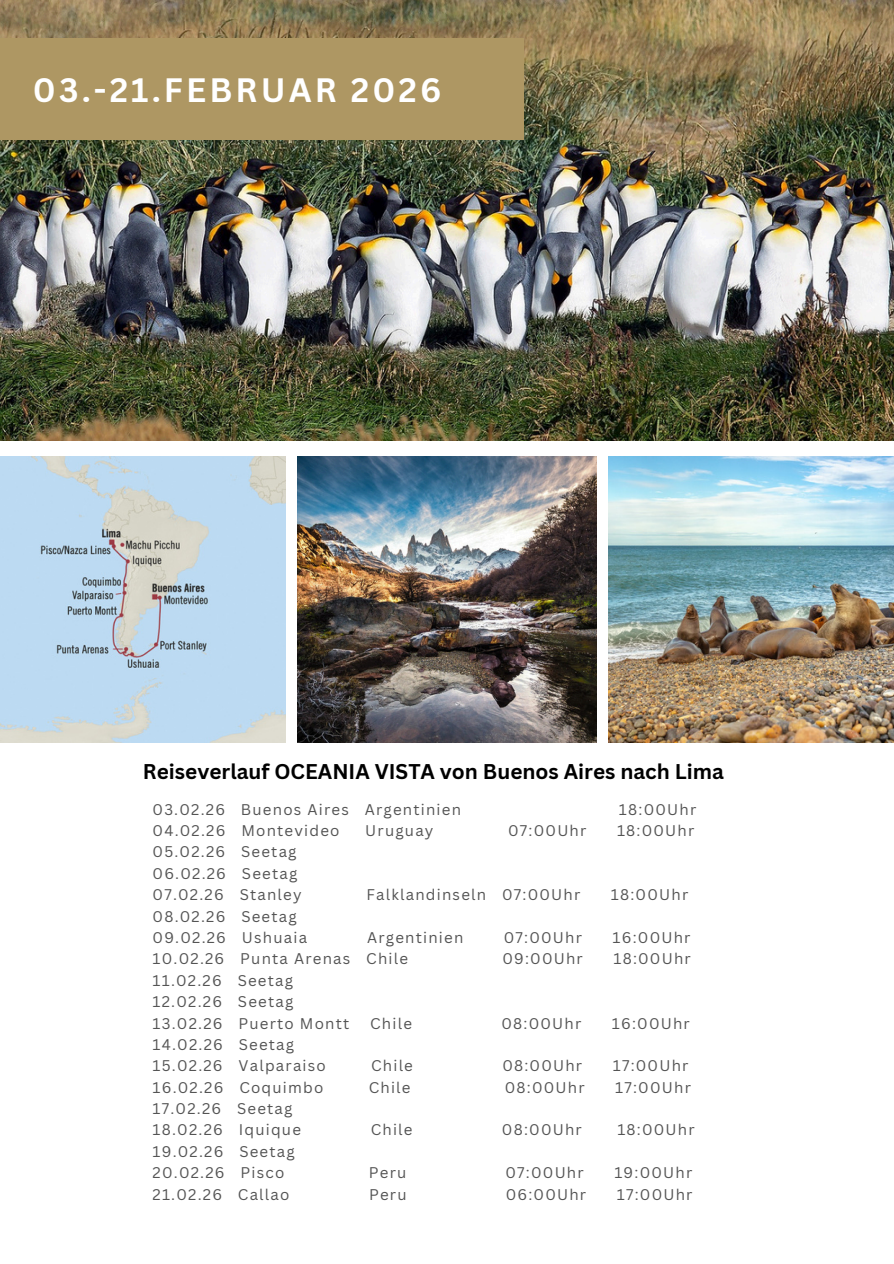
<style>
.page{position:relative;width:894px;height:1264px;background:#fff}
.page>*{position:absolute;margin:0;border:0;box-sizing:border-box;transform-origin:0 0}
.t1{font:700 33px "Canva Sans";letter-spacing:.095em;color:#fff}
.t2{font:700 20.7px "Canva Sans";color:#000}
.t3{font:15px/21.3px "Canva Sans";letter-spacing:.08em;color:#545454}
</style>
<div class="page">
<img style="left:0;top:457px;width:286px;height:285px">
<img style="left:608px;top:457px;width:285px;height:285px">
<img style="left:297px;top:457px;width:299px;height:285px">
<img style="left:0;top:0;width:893px;height:440px">
<div style="left:0;top:38px;width:523px;height:102px;background:#ae9763"></div>
<h1 class="t1" style="left:33px;top:66px;width:410px">03.-21.FEBRUAR 2026</h1>
<h2 class="t2" style="left:143px;top:757px;width:582px">Reiseverlauf OCEANIA VISTA von Buenos Aires nach Lima</h2>
<h1 class="t3" style="left:152px;top:798px;width:310px">03.02.26 Buenos Aires Argentinien</h1>
<h2 class="t3" style="left:618px;top:798px;width:79px">18:00Uhr</h2>
<h2 class="t3" style="left:152px;top:819px;width:188px">04.02.26 Montevideo</h2>
<h2 class="t3" style="left:365px;top:819px;width:70px">Uruguay</h2>
<p class="t3" style="left:508px;top:819px;width:80px">07:00Uhr</p>
<p class="t3" style="left:617px;top:819px;width:79px">18:00Uhr</p>
<p class="t3" style="left:152px;top:841px;width:145px">05.02.26 Seetag<br>06.02.26</p>
<p class="t3" style="left:242px;top:862px;width:57px">Seetag</p>
<p class="t3" style="left:152px;top:883px;width:73px">07.02.26</p>
<p class="t3" style="left:239px;top:883px;width:63px">Stanley</p>
<p class="t3" style="left:366px;top:883px;width:215px">Falklandinseln 07:00Uhr</p>
<p class="t3" style="left:610px;top:883px;width:79px">18:00Uhr</p>
<p class="t3" style="left:152px;top:905px;width:74px">08.02.26</p>
<p class="t3" style="left:241px;top:905px;width:57px">Seetag</p>
<p class="t3" style="left:152px;top:926px;width:75px">09.02.26</p>
<p class="t3" style="left:242px;top:926px;width:67px">Ushuaia</p>
<p class="t3" style="left:367px;top:926px;width:98px">Argentinien</p>
<p class="t3" style="left:503px;top:926px;width:80px">07:00Uhr</p>
<p class="t3" style="left:612px;top:926px;width:79px">16:00Uhr</p>
<p class="t3" style="left:152px;top:947px;width:257px">10.02.26 Punta Arenas Chile</p>
<p class="t3" style="left:502px;top:947px;width:82px">09:00Uhr</p>
<p class="t3" style="left:613px;top:947px;width:79px">18:00Uhr</p>
<p class="t3" style="left:152px;top:969px;width:71px">11.02.26</p>
<p class="t3" style="left:238px;top:969px;width:57px">Seetag</p>
<p class="t3" style="left:152px;top:990px;width:71px">12.02.26</p>
<p class="t3" style="left:238px;top:990px;width:57px">Seetag</p>
<p class="t3" style="left:152px;top:1012px;width:71px">13.02.26</p>
<p class="t3" style="left:238px;top:1012px;width:112px">Puerto Montt</p>
<p class="t3" style="left:370px;top:1012px;width:43px">Chile</p>
<p class="t3" style="left:501px;top:1012px;width:81px">08:00Uhr</p>
<p class="t3" style="left:611px;top:1012px;width:79px">16:00Uhr</p>
<p class="t3" style="left:152px;top:1033px;width:72px">14.02.26</p>
<p class="t3" style="left:239px;top:1033px;width:57px">Seetag</p>
<p class="t3" style="left:152px;top:1054px;width:72px">15.02.26</p>
<p class="t3" style="left:238px;top:1054px;width:89px">Valparaiso</p>
<p class="t3" style="left:371px;top:1054px;width:43px">Chile</p>
<p class="t3" style="left:502px;top:1054px;width:81px">08:00Uhr</p>
<p class="t3" style="left:612px;top:1054px;width:77px">17:00Uhr</p>
<p class="t3" style="left:152px;top:1076px;width:172px">16.02.26 Coquimbo</p>
<p class="t3" style="left:368px;top:1076px;width:43px">Chile</p>
<p class="t3" style="left:504px;top:1076px;width:81px">08:00Uhr</p>
<p class="t3" style="left:615px;top:1076px;width:77px">17:00Uhr</p>
<p class="t3" style="left:152px;top:1097px;width:141px">17.02.26 Seetag<br>18.02.26</p>
<p class="t3" style="left:239px;top:1118px;width:64px">Iquique</p>
<p class="t3" style="left:370px;top:1118px;width:43px">Chile</p>
<p class="t3" style="left:502px;top:1118px;width:81px">08:00Uhr</p>
<p class="t3" style="left:617px;top:1118px;width:79px">18:00Uhr</p>
<p class="t3" style="left:152px;top:1140px;width:72px">19.02.26</p>
<p class="t3" style="left:239px;top:1140px;width:57px">Seetag</p>
<p class="t3" style="left:152px;top:1161px;width:73px">20.02.26</p>
<p class="t3" style="left:240px;top:1161px;width:45px">Pisco</p>
<p class="t3" style="left:369px;top:1161px;width:39px">Peru</p>
<p class="t3" style="left:505px;top:1161px;width:80px">07:00Uhr</p>
<p class="t3" style="left:614px;top:1161px;width:79px">19:00Uhr</p>
<p class="t3" style="left:152px;top:1183px;width:138px">21.02.26 Callao</p>
<p class="t3" style="left:369px;top:1183px;width:39px">Peru</p>
<p class="t3" style="left:505px;top:1183px;width:82px">06:00Uhr</p>
<p class="t3" style="left:616px;top:1183px;width:77px">17:00Uhr</p>
</div>
